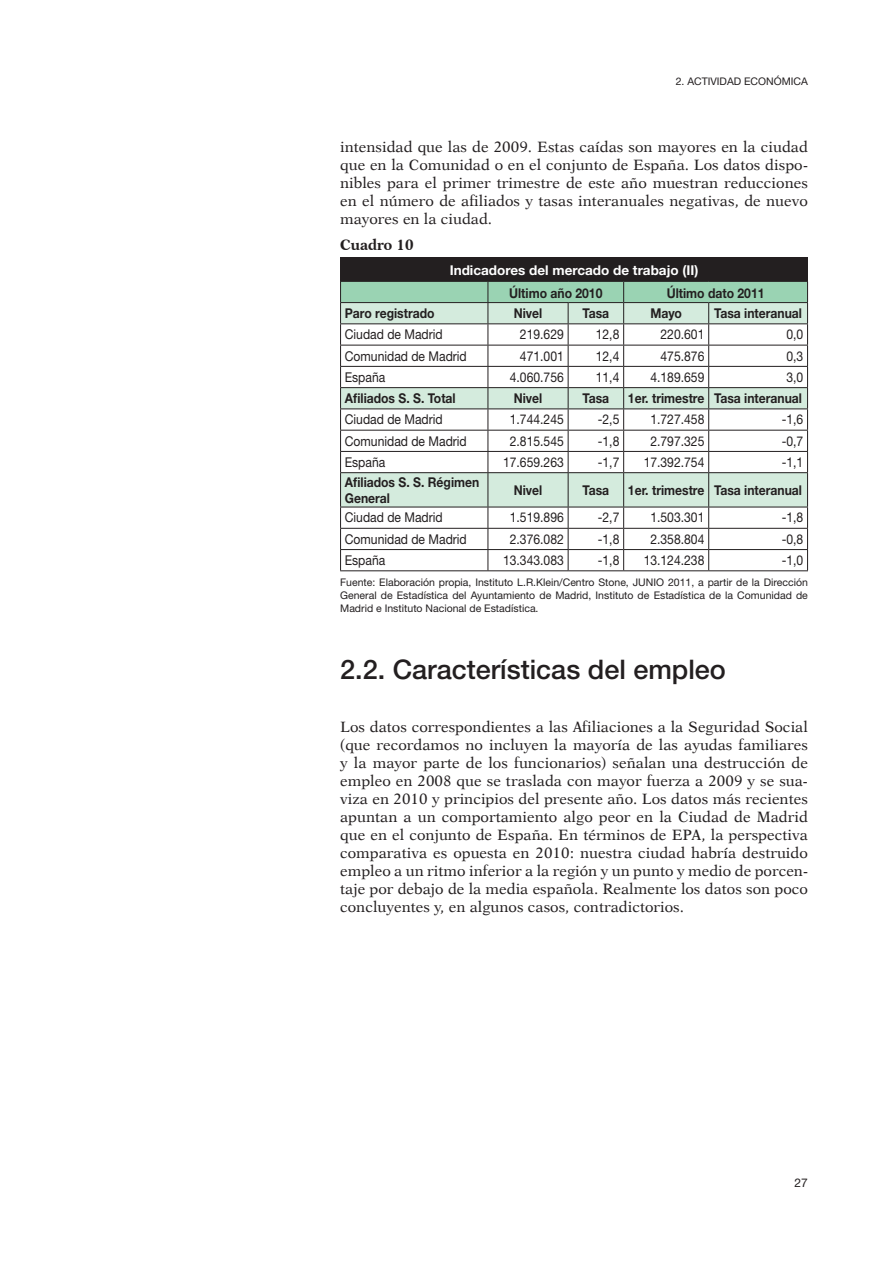
<style>
.page{position:relative;width:893px;height:1263px;background:#fff}
.page>*{position:absolute;margin:0;border:0;box-sizing:border-box;transform-origin:0 0}
.t1{font:500 27px "Helvetica Neue LT Std";color:#231f20}
.t2{font:15px/18px "Dutch 823 BT Roman B";color:#231f20;text-align:justify}
.t3{font:15px "Dutch 823 BT Bold B";color:#231f20}
.t4{font:13.5px "Helvetica Neue LT Std";color:#231f20;scale:.9 1}
.t5{font:700 13.5px/16.2px "Helvetica Neue LT Std";color:#231f20;scale:.9 1}
.t6{font:700 13.5px "Helvetica Neue LT Std";color:#fff}
.t7{font:12px "Helvetica Neue LT Std";color:#231f20}
.t8{font:10.5px/12.6px "Helvetica Neue";color:#231f20;text-align:justify}
.t9{font:10.5px "Helvetica Neue LT Std";color:#231f20}
</style>
<div class="page">
<div style="left:340px;top:257px;width:468px;height:26px;background:#231f20"></div>
<svg style="left:341px;top:473px;width:466px;height:34px;background:#d0e6d8"></svg>
<svg style="left:340px;top:281px;width:468px;height:191px"></svg>
<hr style="left:340px;top:472px;width:148px;height:1px;background:#231f20">
<hr style="left:340px;top:473px;width:1px;height:34px;background:#231f20">
<hr style="left:488px;top:472px;width:80px;height:1px;background:#231f20">
<hr style="left:488px;top:473px;width:1px;height:34px;background:#231f20">
<hr style="left:568px;top:472px;width:56px;height:1px;background:#231f20">
<hr style="left:568px;top:473px;width:1px;height:34px;background:#231f20">
<hr style="left:624px;top:472px;width:85px;height:1px;background:#231f20">
<hr style="left:623px;top:473px;width:1px;height:34px;background:#231f20">
<hr style="left:709px;top:472px;width:99px;height:1px;background:#231f20">
<hr style="left:708px;top:473px;width:1px;height:34px;background:#231f20">
<hr style="left:807px;top:473px;width:1px;height:34px;background:#231f20">
<hr style="left:340px;top:507px;width:148px;height:1px;background:#231f20">
<hr style="left:488px;top:507px;width:80px;height:1px;background:#231f20">
<hr style="left:568px;top:507px;width:56px;height:1px;background:#231f20">
<hr style="left:624px;top:507px;width:85px;height:1px;background:#231f20">
<hr style="left:709px;top:507px;width:99px;height:1px;background:#231f20">
<hr style="left:340px;top:528px;width:148px;height:1px;background:#231f20">
<hr style="left:488px;top:528px;width:80px;height:1px;background:#231f20">
<hr style="left:568px;top:528px;width:56px;height:1px;background:#231f20">
<hr style="left:624px;top:528px;width:85px;height:1px;background:#231f20">
<hr style="left:709px;top:528px;width:99px;height:1px;background:#231f20">
<hr style="left:340px;top:549px;width:148px;height:1px;background:#231f20">
<svg style="left:340px;top:507px;width:1px;height:63px"></svg>
<hr style="left:488px;top:549px;width:80px;height:1px;background:#231f20">
<svg style="left:488px;top:507px;width:1px;height:63px"></svg>
<hr style="left:568px;top:549px;width:56px;height:1px;background:#231f20">
<svg style="left:568px;top:507px;width:1px;height:63px"></svg>
<hr style="left:624px;top:549px;width:85px;height:1px;background:#231f20">
<svg style="left:623px;top:507px;width:1px;height:63px"></svg>
<hr style="left:709px;top:549px;width:99px;height:1px;background:#231f20">
<svg style="left:708px;top:507px;width:1px;height:63px"></svg>
<svg style="left:807px;top:507px;width:1px;height:63px"></svg>
<hr style="left:340px;top:570px;width:148px;height:1px;background:#231f20">
<hr style="left:488px;top:570px;width:80px;height:1px;background:#231f20">
<hr style="left:568px;top:570px;width:56px;height:1px;background:#231f20">
<hr style="left:624px;top:570px;width:85px;height:1px;background:#231f20">
<hr style="left:709px;top:570px;width:99px;height:1px;background:#231f20">
<p class="t9" style="left:676px;top:75px;width:134px">2. ACTIVIDAD ECONÓMICA</p>
<p class="t2" style="left:340px;top:137px;width:469px">intensidad que las de 2009. Estas caídas son mayores en la ciudad que en la Comunidad o en el conjunto de España. Los datos dispo&shy;nibles para el primer trimestre de este año muestran reducciones en el número de afiliados y tasas interanuales negativas, de nuevo mayores en la ciudad.</p>
<p class="t3" style="left:340px;top:236px;width:75px">Cuadro 10</p>
<p class="t6" style="left:450px;top:262px;width:250px">Indicadores del mercado de trabajo (II)</p>
<p class="t5" style="left:509px;top:285px;width:105px">Último año 2010</p>
<p class="t5" style="left:667px;top:285px;width:110px">Último dato 2011</p>
<p class="t5" style="left:345px;top:305px;width:101px">Paro registrado</p>
<p class="t5" style="left:514px;top:305px;width:33px">Nivel</p>
<p class="t5" style="left:583px;top:305px;width:31px">Tasa</p>
<p class="t5" style="left:650px;top:305px;width:37px">Mayo</p>
<p class="t5" style="left:714px;top:305px;width:99px">Tasa interanual</p>
<p class="t4" style="left:345px;top:326px;width:110px">Ciudad de Madrid</p>
<p class="t4" style="left:520px;top:326px;width:50px">219.629</p>
<p class="t4" style="left:596px;top:326px;width:28px">12,8</p>
<p class="t4" style="left:661px;top:326px;width:50px">220.601</p>
<p class="t4" style="left:786px;top:326px;width:20px">0,0</p>
<p class="t4" style="left:345px;top:348px;width:137px">Comunidad de Madrid</p>
<p class="t4" style="left:520px;top:348px;width:50px">471.001</p>
<p class="t4" style="left:596px;top:348px;width:28px">12,4</p>
<p class="t4" style="left:661px;top:348px;width:50px">475.876</p>
<p class="t4" style="left:786px;top:348px;width:20px">0,3</p>
<p class="t4" style="left:345px;top:369px;width:47px">España</p>
<p class="t4" style="left:510px;top:369px;width:62px">4.060.756</p>
<p class="t4" style="left:596px;top:369px;width:28px">11,4</p>
<p class="t4" style="left:650px;top:369px;width:62px">4.189.659</p>
<p class="t4" style="left:786px;top:369px;width:20px">3,0</p>
<p class="t5" style="left:345px;top:390px;width:125px">Afiliados S. S. Total</p>
<p class="t5" style="left:514px;top:390px;width:33px">Nivel</p>
<p class="t5" style="left:583px;top:390px;width:31px">Tasa</p>
<p class="t5" style="left:628px;top:390px;width:195px">1er. trimestre Tasa interanual</p>
<p class="t4" style="left:345px;top:411px;width:110px">Ciudad de Madrid</p>
<p class="t4" style="left:510px;top:411px;width:62px">1.744.245</p>
<p class="t4" style="left:598px;top:411px;width:26px">-2,5</p>
<p class="t4" style="left:650px;top:411px;width:62px">1.727.458</p>
<p class="t4" style="left:782px;top:411px;width:26px">-1,6</p>
<p class="t4" style="left:345px;top:433px;width:137px">Comunidad de Madrid</p>
<p class="t4" style="left:510px;top:433px;width:62px">2.815.545</p>
<p class="t4" style="left:598px;top:433px;width:26px">-1,8</p>
<p class="t4" style="left:650px;top:433px;width:62px">2.797.325</p>
<p class="t4" style="left:782px;top:433px;width:26px">-0,7</p>
<p class="t4" style="left:345px;top:454px;width:47px">España</p>
<p class="t4" style="left:503px;top:454px;width:69px">17.659.263</p>
<p class="t4" style="left:598px;top:454px;width:26px">-1,7</p>
<p class="t4" style="left:644px;top:454px;width:69px">17.392.754</p>
<p class="t4" style="left:782px;top:454px;width:26px">-1,1</p>
<p class="t5" style="left:345px;top:473px;width:151px">Afiliados S. S. Régimen<br>General</p>
<p class="t5" style="left:514px;top:481px;width:33px">Nivel</p>
<p class="t5" style="left:583px;top:481px;width:31px">Tasa</p>
<p class="t5" style="left:628px;top:481px;width:195px">1er. trimestre Tasa interanual</p>
<p class="t4" style="left:345px;top:510px;width:110px">Ciudad de Madrid</p>
<p class="t4" style="left:510px;top:510px;width:62px">1.519.896</p>
<p class="t4" style="left:598px;top:510px;width:26px">-2,7</p>
<p class="t4" style="left:650px;top:510px;width:62px">1.503.301</p>
<p class="t4" style="left:782px;top:510px;width:26px">-1,8</p>
<p class="t4" style="left:345px;top:531px;width:137px">Comunidad de Madrid</p>
<p class="t4" style="left:510px;top:531px;width:62px">2.376.082</p>
<p class="t4" style="left:598px;top:531px;width:26px">-1,8</p>
<p class="t4" style="left:650px;top:531px;width:62px">2.358.804</p>
<p class="t4" style="left:782px;top:531px;width:26px">-0,8</p>
<p class="t4" style="left:345px;top:552px;width:47px">España</p>
<p class="t4" style="left:503px;top:552px;width:69px">13.343.083</p>
<p class="t4" style="left:598px;top:552px;width:26px">-1,8</p>
<p class="t4" style="left:644px;top:552px;width:69px">13.124.238</p>
<p class="t4" style="left:782px;top:552px;width:26px">-1,0</p>
<p class="t8" style="left:340px;top:576px;width:469px">Fuente: Elaboración propia, Instituto L.R.Klein/Centro Stone, JUNIO 2011, a partir de la Dirección General de Estadística del Ayuntamiento de Madrid, Instituto de Estadística de la Comunidad de Madrid e Instituto Nacional de Estadística.</p>
<h1 class="t1" style="left:340px;top:653px;width:387px">2.2. Características del empleo</h1>
<p class="t2" style="left:340px;top:717px;width:469px">Los datos correspondientes a las Afiliaciones a la Seguridad Social (que recordamos no incluyen la mayoría de las ayudas familiares y la mayor parte de los funcionarios) señalan una destrucción de empleo en 2008 que se traslada con mayor fuerza a 2009 y se sua&shy;viza en 2010 y principios del presente año. Los datos más recientes apuntan a un comportamiento algo peor en la Ciudad de Madrid que en el conjunto de España. En términos de EPA, la perspectiva comparativa es opuesta en 2010: nuestra ciudad habría destruido empleo a un ritmo inferior a la región y un punto y medio de porcen&shy;taje por debajo de la media española. Realmente los datos son poco concluyentes y, en algunos casos, contradictorios.</p>
<p class="t7" style="left:795px;top:1175px;width:15px">27</p>
</div>
